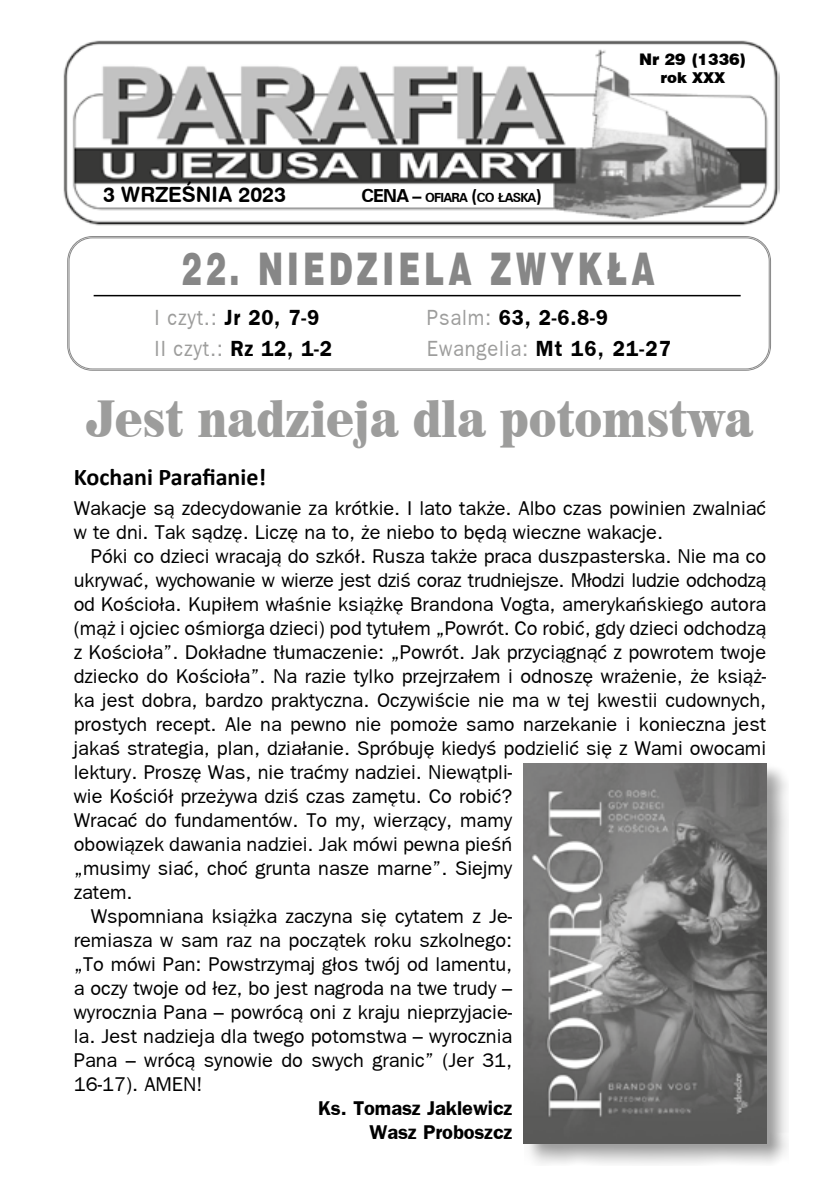
<style>
.page{position:relative;width:840px;height:1191px;background:#fff}
.page>*{position:absolute;margin:0;border:0;box-sizing:border-box;transform-origin:0 0}
.t1{font:900 52px "Century 725 L2";color:#9d9d9c;scale:.77 1}
.t2{font:900 45px "Switzerland";letter-spacing:.14em;color:#878787;scale:.67 1}
.t3{font:700 24px "Calibri";color:#000}
.t4{font:22px "Frankfurt Gothic";letter-spacing:.04em;color:#9d9d9c;scale:.92 1}
.t5{font:700 22px "Frankfurt Gothic";color:#000;scale:.92 1}
.t6{font:21px "Swiss 721 L2 Bold Rounded";color:#000}
.t7{font:20px/24px "Frankfurt Gothic";color:#000}
.t8{font:20px "Frankfurt Gothic";letter-spacing:-.02em;color:#000}
.t9{font:700 20px/24px "Frankfurt Gothic";color:#000;text-align:right}
.t10{font:900 16px "Swiss 721 BT";color:#000}
.t11{font:900 15px "Swiss 721 BT";color:#000}
.t12{font:700 12.6px "Zurich L2";letter-spacing:-.055em;color:#000}
.s1{font-size:18px}
.s2{font-weight:400;color:#9d9d9c}
.s3{font-weight:700;color:#000}
</style>
<div class="page">
<img style="left:63px;top:40px;width:716px;height:186px">
<div style="left:69px;top:237px;width:700px;height:132px;border:1px solid #878787;border-radius:23px"></div>
<hr style="left:94px;top:295px;width:646px;height:1px;background:#000">
<div style="left:524px;top:763px;width:264px;height:402px;background:#000;opacity:.37"></div>
<img style="left:523px;top:763px;width:242px;height:380px">
<p class="t6" style="left:103px;top:180px;width:184px">3 WRZEŚNIA 2023</p>
<p class="t12" style="left:361px;top:189px;width:182px"><span class="s1">CENA –</span> OFIARA <span class="s1">(</span>CO ŁASKA<span class="s1">)</span></p>
<p class="t10" style="left:638px;top:49px;width:109px">Nr 29 (1336)</p>
<p class="t11" style="left:660px;top:68px;width:66px">rok XXX</p>
<h2 class="t2" style="left:181px;top:242px;width:708px">22. NIEDZIELA ZWYKŁA</h2>
<p class="t5" style="left:154px;top:304px;width:180px"><span class="s2">I czyt.:</span> Jr 20, 7-9</p>
<p class="t5" style="left:426px;top:304px;width:198px"><span class="s2">Psalm:</span> 63, 2-6.8-9</p>
<p class="t4" style="left:154px;top:336px;width:194px">II czyt.: <span class="s3">Rz 12, 1-2</span></p>
<p class="t4" style="left:426px;top:336px;width:266px">Ewangelia: <span class="s3">Mt 16, 21-27</span></p>
<h1 class="t1" style="left:86px;top:384px;width:867px">Jest nadzieja dla potomstwa</h1>
<p class="t3" style="left:74px;top:460px;width:194px">Kochani Parafianie!</p>
<p class="t7" style="left:74px;top:496px;width:693px">Wakacje są zdecydowanie za krótkie. I lato także. Albo czas powinien zwalniać w te dni. Tak sądzę. Liczę na to, że niebo to będą wieczne wakacje.</p>
<p class="t7" style="left:91px;top:544px;width:676px">Póki co dzieci wracają do szkół. Rusza także praca duszpasterska. Nie ma co</p>
<p class="t8" style="left:74px;top:569px;width:693px">ukrywać, wychowanie w wierze jest dziś coraz trudniejsze. Młodzi ludzie odchodzą</p>
<p class="t7" style="left:74px;top:592px;width:693px">od Kościoła. Kupiłem właśnie książkę Brandona Vogta, amerykańskiego autora</p>
<p class="t7" style="left:74px;top:616px;width:693px">(mąż i ojciec ośmiorga dzieci) pod tytułem „Powrót. Co robić, gdy dzieci odchodzą</p>
<p class="t7" style="left:74px;top:640px;width:693px">z Kościoła”. Dokładne tłumaczenie: „Powrót. Jak przyciągnąć z powrotem twoje</p>
<p class="t7" style="left:74px;top:664px;width:693px">dziecko do Kościoła”. Na razie tylko przejrzałem i odnoszę wrażenie, że książ-</p>
<p class="t7" style="left:74px;top:688px;width:693px">ka jest dobra, bardzo praktyczna. Oczywiście nie ma w tej kwestii cudownych,</p>
<p class="t7" style="left:74px;top:712px;width:693px">prostych recept. Ale na pewno nie pomoże samo narzekanie i konieczna jest</p>
<p class="t7" style="left:74px;top:736px;width:693px">jakaś strategia, plan, działanie. Spróbuję kiedyś podzielić się z Wami owocami</p>
<p class="t7" style="left:74px;top:760px;width:440px">lektury. Proszę Was, nie traćmy nadziei. Niewątpli-</p>
<p class="t7" style="left:74px;top:784px;width:440px">wie Kościół przeżywa dziś czas zamętu. Co robić?</p>
<p class="t7" style="left:74px;top:808px;width:440px">Wracać do fundamentów. To my, wierzący, mamy</p>
<p class="t7" style="left:74px;top:832px;width:440px">obowiązek dawania nadziei. Jak mówi pewna pieśń</p>
<p class="t7" style="left:74px;top:856px;width:440px">„musimy siać, choć grunta nasze marne”. Siejmy</p>
<p class="t7" style="left:74px;top:880px;width:60px">zatem.</p>
<p class="t7" style="left:91px;top:904px;width:422px">Wspomniana książka zaczyna się cytatem z Je-</p>
<p class="t7" style="left:74px;top:928px;width:440px">remiasza w sam raz na początek roku szkolnego:</p>
<p class="t7" style="left:74px;top:952px;width:440px">„To mówi Pan: Powstrzymaj głos twój od lamentu,</p>
<p class="t7" style="left:74px;top:976px;width:440px">a oczy twoje od łez, bo jest nagroda na twe trudy –</p>
<p class="t7" style="left:74px;top:1000px;width:440px">wyrocznia Pana – powrócą oni z kraju nieprzyjacie-</p>
<p class="t7" style="left:74px;top:1024px;width:440px">la. Jest nadzieja dla twego potomstwa – wyrocznia</p>
<p class="t7" style="left:74px;top:1048px;width:440px">Pana – wrócą synowie do swych granic” (Jer 31,</p>
<p class="t7" style="left:74px;top:1072px;width:130px">16-17). AMEN!</p>
<p class="t9" style="left:318px;top:1096px;width:195px">Ks. Tomasz Jaklewicz<br>Wasz Proboszcz</p>
</div>
